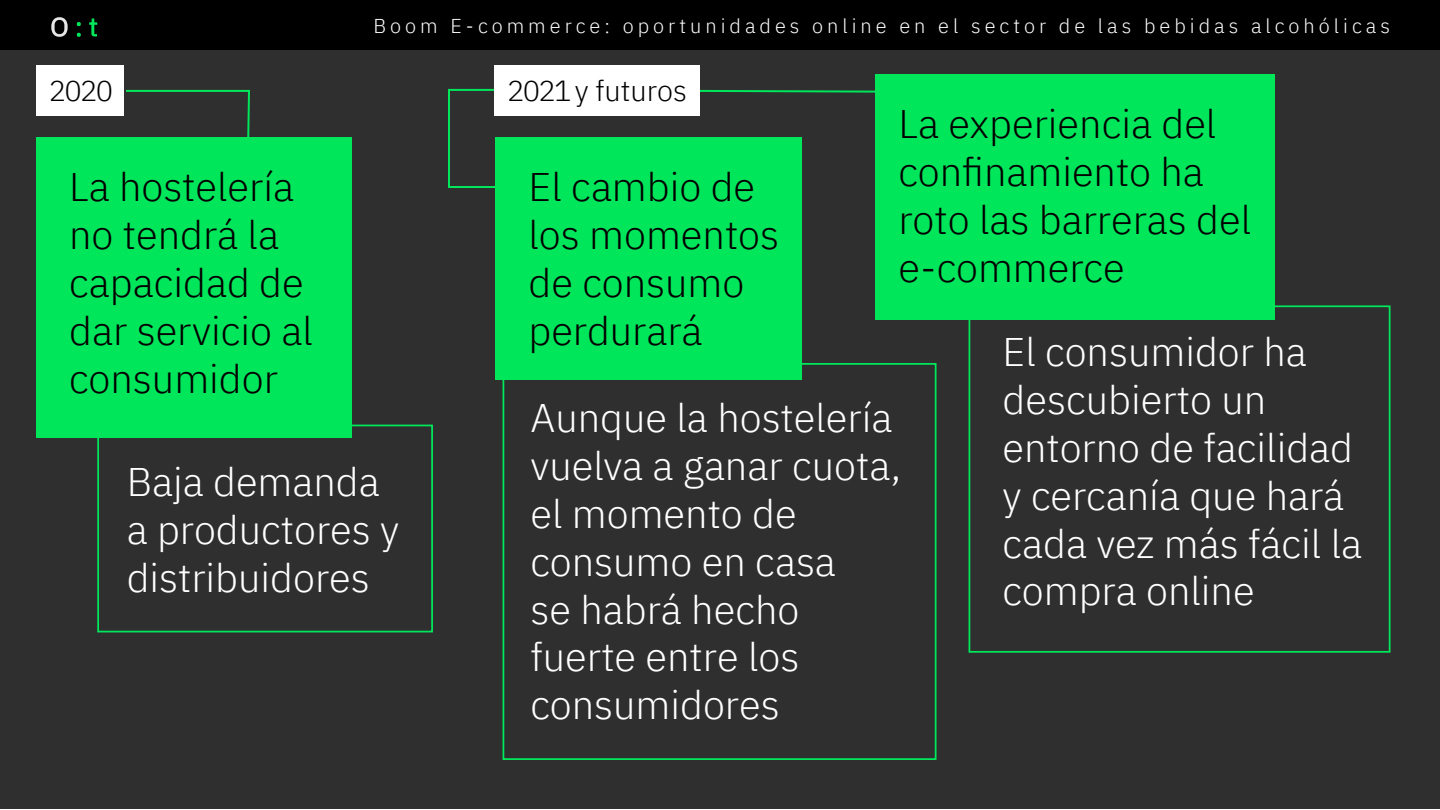
<style>
.page{position:relative;width:1440px;height:810px;background:#fff}
.page>*{position:absolute;margin:0;border:0;box-sizing:border-box;transform-origin:0 0}
.t1{font:300 39.8px/47.8px "IBM Plex Sans";color:#fff}
.t2{font:300 39.8px/47.8px "IBM Plex Sans";color:#000}
.t3{font:300 29px "IBM Plex Sans";color:#000}
.t4{font:300 29px "IBM Plex Sans";letter-spacing:-.03em;color:#000}
.t5{font:300 20px "IBM Plex Sans";letter-spacing:.2em;color:#fff}
</style>
<div class="page">
<div style="left:0;top:42px;width:1440px;height:768px;background:#2f2f2f"></div>
<div style="left:36px;top:66px;width:88px;height:50px;background:#fff"></div>
<div style="left:97px;top:425px;width:336px;height:207px;border:2px solid #00e65b"></div>
<div style="left:36px;top:137px;width:316px;height:301px;background:#00e65b"></div>
<div style="left:495px;top:137px;width:307px;height:243px;background:#00e65b"></div>
<div style="left:875px;top:74px;width:400px;height:245px;background:#00e65b"></div>
<div style="left:969px;top:305px;width:422px;height:348px;border:2px solid #00e65b"></div>
<div style="left:503px;top:363px;width:434px;height:397px;border:2px solid #00e65b"></div>
<hr style="left:126px;top:90px;width:124px;height:2px;background:#00e65b">
<svg style="left:246px;top:89px;width:4px;height:48px"></svg>
<svg style="left:700px;top:89px;width:175px;height:4px"></svg>
<div style="left:448px;top:89px;width:50px;height:99px;border:2px solid #00e65b"></div>
<div style="left:494px;top:66px;width:206px;height:50px;background:#fff"></div>
<div style="left:0;top:0;width:1440px;height:50px;background:#000"></div>
<svg style="left:51px;top:17px;width:17px;height:20px"></svg>
<svg style="left:77px;top:22px;width:4px;height:15px"></svg>
<svg style="left:89px;top:19px;width:8px;height:18px"></svg>
<p class="t5" style="left:373px;top:11px;width:1018px">Boom E-commerce: oportunidades online en el sector de las bebidas alcohólicas</p>
<p class="t3" style="left:507px;top:69px;width:181px">2021 y futuros</p>
<p class="t4" style="left:49px;top:69px;width:66px">2020</p>
<p class="t2" style="left:899px;top:97px;width:354px">La experiencia del confinamiento ha roto las barreras del e-commerce</p>
<p class="t2" style="left:69px;top:160px;width:245px">La hostelería no tendrá la capacidad de dar servicio al consumidor</p>
<p class="t2" style="left:528px;top:160px;width:252px">El cambio de los momentos de consumo perdurará</p>
<p class="t1" style="left:1003px;top:325px;width:361px">El consumidor ha descubierto un entorno de facilidad y cercanía que hará cada vez más fácil la compra online</p>
<p class="t1" style="left:530px;top:391px;width:372px">Aunque la hostelería vuelva a ganar cuota, el momento de consumo en casa<br>se habrá hecho fuerte entre los consumidores</p>
<p class="t1" style="left:127px;top:455px;width:274px">Baja demanda a productores y distribuidores</p>
</div>
